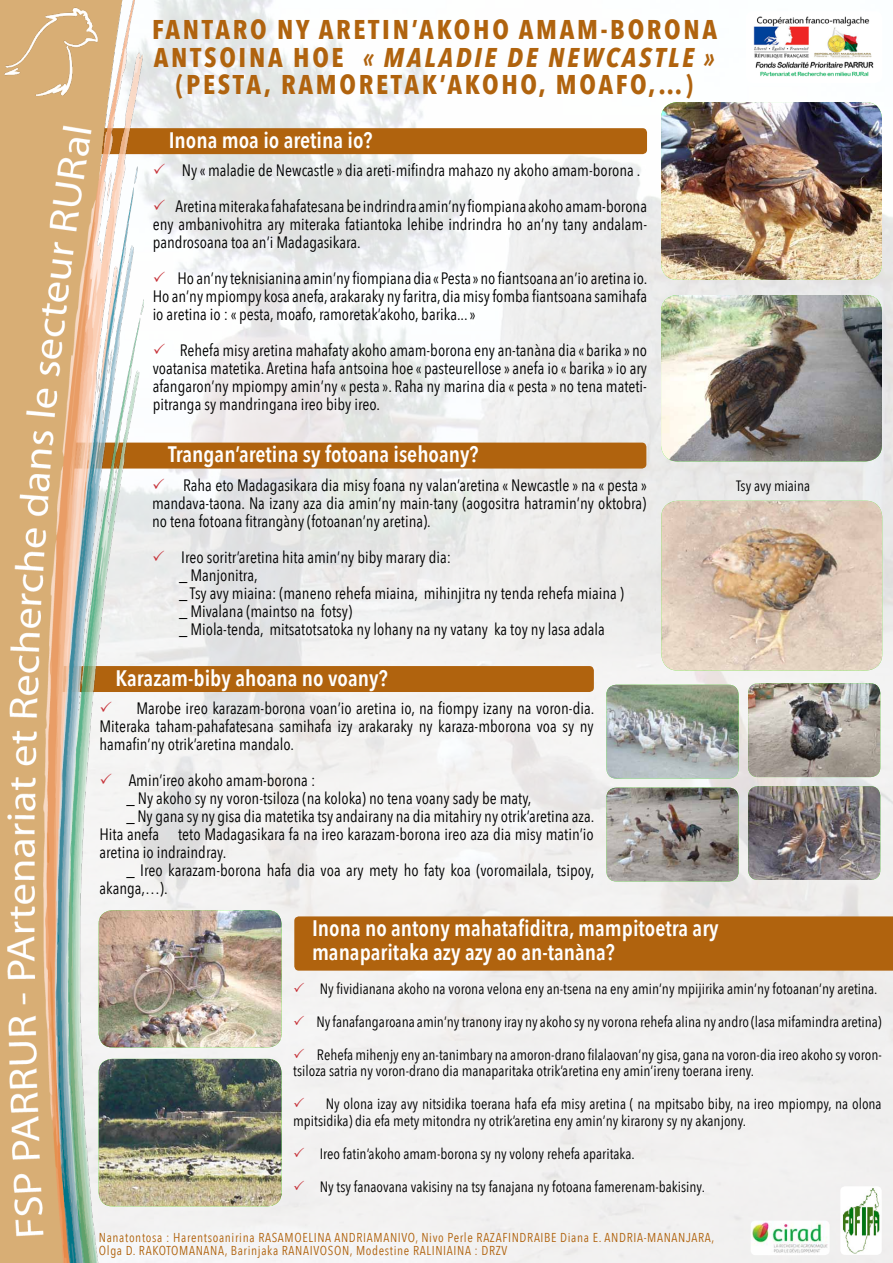
<style>
.page{position:relative;width:893px;height:1263px;background:#fff}
.page>*{position:absolute;margin:0;border:0;box-sizing:border-box;transform-origin:0 0}
.t1{font:700 27.08px/27.6px "Avenir Next Condensed";letter-spacing:.1em;color:#b0630e;text-align:center}
.t2{font:600 22.35px/23.9px "Avenir Next Condensed";color:#fff}
.t3{font:16.5px/18px "Avenir Next Condensed";color:#000;text-align:justify}
.t4{font:15px/16.5px "Avenir Next Condensed";color:#000}
.t5{font:14.92px "Avenir Next Condensed";color:#000}
.t6{font:12.9px/13px "Avenir Next Condensed";letter-spacing:.05em;color:#b0630e}
.s1{font-style:italic}
</style>
<div class="page">
<img style="left:143px;top:0;width:750px;height:1263px">
<div style="left:69px;top:128px;width:578px;height:26px;background:#b0630e;border-radius:4px"></div>
<div style="left:69px;top:443px;width:577px;height:25px;background:#b0630e;border-radius:4px"></div>
<div style="left:16px;top:666px;width:578px;height:26px;background:#b0630e;border-radius:4px"></div>
<div style="left:294px;top:916px;width:599px;height:55px;background:#b0630e"></div>
<img style="left:746px;top:11px;width:136px;height:72px">
<img style="left:0;top:0;width:143px;height:1263px">
<img style="left:751px;top:1220px;width:79px;height:35px">
<img style="left:840px;top:1186px;width:42px;height:69px">
<img style="left:661px;top:102px;width:221px;height:178px">
<img style="left:606px;top:685px;width:133px;height:93px">
<img style="left:748px;top:683px;width:132px;height:94px">
<img style="left:99px;top:910px;width:183px;height:137px">
<img style="left:661px;top:295px;width:221px;height:166px">
<img style="left:661px;top:501px;width:221px;height:169px">
<img style="left:606px;top:788px;width:133px;height:93px">
<img style="left:748px;top:786px;width:132px;height:94px">
<img style="left:99px;top:1059px;width:183px;height:147px">
<img style="left:0;top:0;width:102px;height:108px">
<svg style="left:154px;top:163px;width:11px;height:11px"></svg>
<svg style="left:154px;top:199px;width:11px;height:11px"></svg>
<svg style="left:154px;top:271px;width:11px;height:11px"></svg>
<svg style="left:154px;top:343px;width:11px;height:11px"></svg>
<svg style="left:153px;top:478px;width:11px;height:10px"></svg>
<svg style="left:153px;top:550px;width:11px;height:10px"></svg>
<svg style="left:101px;top:701px;width:11px;height:11px"></svg>
<svg style="left:101px;top:773px;width:11px;height:11px"></svg>
<svg style="left:294px;top:982px;width:10px;height:10px"></svg>
<svg style="left:294px;top:1015px;width:10px;height:10px"></svg>
<svg style="left:294px;top:1048px;width:10px;height:10px"></svg>
<svg style="left:294px;top:1098px;width:10px;height:9px"></svg>
<svg style="left:294px;top:1147px;width:10px;height:10px"></svg>
<svg style="left:294px;top:1180px;width:10px;height:10px"></svg>
<h1 class="t1" style="left:152px;top:16px;width:567px">FANTARO NY ARETIN’AKOHO AMAM-BORONA<br>ANTSOINA HOE <span class="s1">« MALADIE DE NEWCASTLE » </span>(PESTA, RAMORETAK’AKOHO, MOAFO,…)</h1>
<h2 class="t2" style="left:169px;top:127px;width:205px">Inona moa io aretina io?</h2>
<p class="t3" style="left:175px;top:152px;width:473px;line-height:36px;text-align:center">Ny « maladie de Newcastle » dia areti-mifindra mahazo ny akoho amam-borona .<br>Aretina miteraka fahafatesana be indrindra amin’ny fiompiana akoho amam-borona</p>
<p class="t3" style="left:153px;top:215px;width:496px">eny ambanivohitra ary miteraka fatiantoka lehibe indrindra ho an’ny tany andalam&shy;pandrosoana toa an’i Madagasikara.</p>
<p class="t3" style="left:153px;top:269px;width:496px;text-indent:25px">Ho an’ny teknisianina amin’ny fiompiana dia « Pesta » no fiantsoana an’io aretina io.<br>Ho an’ny mpiompy kosa anefa, arakaraky ny faritra, dia misy fomba fiantsoana samihafa io aretina io : « pesta, moafo, ramoretak’akoho, barika... »</p>
<p class="t3" style="left:153px;top:341px;width:496px;text-indent:27px">Rehefa misy aretina mahafaty akoho amam-borona eny an-tanàna dia « barika » no voatanisa matetika. Aretina hafa antsoina hoe « pasteurellose » anefa io « barika » io ary afangaron’ny mpiompy amin’ny « pesta ». Raha ny marina dia « pesta » no tena mateti&shy;pitranga sy mandringana ireo biby ireo.</p>
<h2 class="t2" style="left:168px;top:442px;width:312px">Trangan’aretina sy fotoana isehoany?</h2>
<p class="t3" style="left:152px;top:475px;width:496px;text-indent:31px">Raha eto Madagasikara dia misy foana ny valan’aretina « Newcastle » na « pesta » mandava-taona. Na izany aza dia amin’ny main-tany (aogositra hatramin’ny oktobra) no tena fotoana fitrangàny (fotoanan’ny aretina).</p>
<p class="t3" style="left:179px;top:547px;width:447px;text-align:left">Ireo soritr’aretina hita amin’ny biby marary dia:<br>_ Manjonitra,<br>_ Tsy avy miaina: (maneno rehefa miaina, mihinjitra ny tenda rehefa miaina ) _ Mivalana (maintso na fotsy)<br>_ Miola-tenda, mitsatotsatoka ny lohany na ny vatany ka toy ny lasa adala</p>
<h2 class="t2" style="left:116px;top:665px;width:274px">Karazam-biby ahoana no voany?</h2>
<p class="t3" style="left:100px;top:698px;width:496px;text-indent:37px">Marobe ireo karazam-borona voan’io aretina io, na fiompy izany na voron-dia.<br>Miteraka taham-pahafatesana samihafa izy arakaraky ny karaza-mborona voa sy ny hamafin’ny otrik’aretina mandalo.</p>
<p class="t3" style="left:129px;top:771px;width:188px">Amin’ireo akoho amam-borona :</p>
<p class="t3" style="left:127px;top:789px;width:406px">_ Ny akoho sy ny voron-tsiloza (na koloka) no tena voany sady be maty,</p>
<p class="t3" style="left:127px;top:807px;width:469px">_ Ny gana sy ny gisa dia matetika tsy andairany na dia mitahiry ny otrik’aretina aza.</p>
<p class="t3" style="left:100px;top:825px;width:496px">Hita anefa teto Madagasikara fa na ireo karazam-borona ireo aza dia misy matin’io</p>
<p class="t3" style="left:100px;top:843px;width:128px">aretina io indraindray.</p>
<p class="t3" style="left:127px;top:861px;width:469px">_ Ireo karazam-borona hafa dia voa ary mety ho faty koa (voromailala, tsipoy,</p>
<p class="t3" style="left:100px;top:879px;width:70px">akanga,…).</p>
<h2 class="t2" style="left:312px;top:915px;width:408px">Inona no antony mahatafiditra, mampitoetra ary manaparitaka azy azy ao an-tanàna?</h2>
<p class="t5" style="left:736px;top:473px;width:76px">Tsy avy miaina</p>
<p class="t4" style="left:320px;top:979px;width:559px">Ny fividianana akoho na vorona velona eny an-tsena na eny amin’ny mpijirika amin’ny fotoanan’ny aretina.</p>
<p class="t4" style="left:316px;top:1012px;width:567px">Ny fanafangaroana amin’ny tranony iray ny akoho sy ny vorona rehefa alina ny andro (lasa mifamindra aretina)</p>
<p class="t4" style="left:293px;top:1045px;width:590px;text-indent:24px">Rehefa mihenjy eny an-tanimbary na amoron-drano filalaovan’ny gisa, gana na voron-dia ireo akoho sy voron&shy;tsiloza satria ny voron-drano dia manaparitaka otrik’aretina eny amin’ireny toerana ireny.</p>
<p class="t4" style="left:293px;top:1095px;width:590px;text-indent:32px">Ny olona izay avy nitsidika toerana hafa efa misy aretina ( na mpitsabo biby, na ireo mpiompy, na olona mpitsidika) dia efa mety mitondra ny otrik’aretina eny amin’ny kirarony sy ny akanjony.</p>
<p class="t4" style="left:320px;top:1144px;width:316px">Ireo fatin’akoho amam-borona sy ny volony rehefa aparitaka.</p>
<p class="t4" style="left:320px;top:1177px;width:387px">Ny tsy fanaovana vakisiny na tsy fanajana ny fotoana famerenam-bakisiny.</p>
<p class="t6" style="left:99px;top:1230px;width:617px">Nanatontosa : Harentsoanirina RASAMOELINA ANDRIAMANIVO, Nivo Perle RAZAFINDRAIBE Diana E. ANDRIA-MANANJARA,<br>Olga D. RAKOTOMANANA, Barinjaka RANAIVOSON, Modestine RALINIAINA : DRZV</p>
</div>
